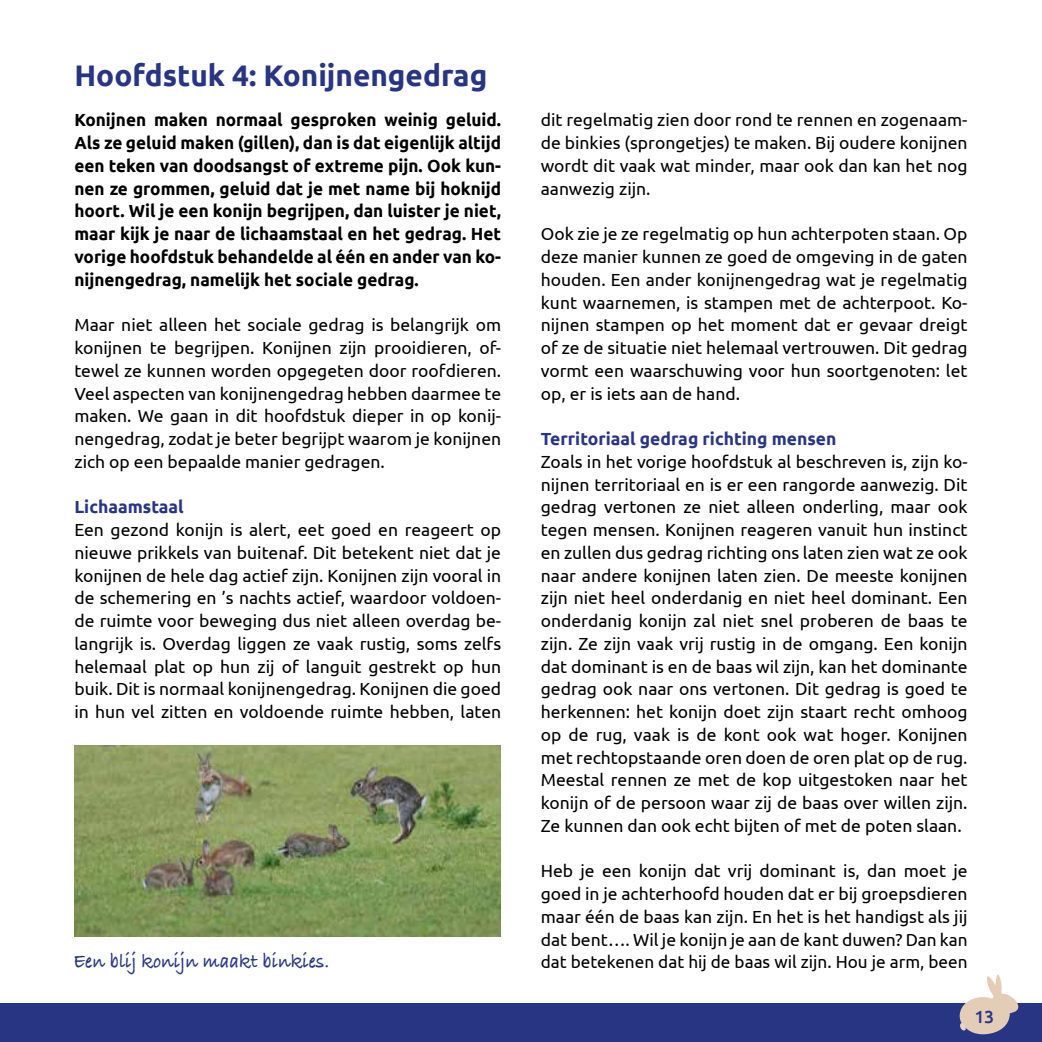
<style>
.page{position:relative;width:1042px;height:1042px;background:#fff}
.page>*{position:absolute;margin:0;border:0;box-sizing:border-box;transform-origin:0 0}
.t1{font:700 29.75px "Ubuntu";color:#283583}
.t2{font:700 21px "Bradley Hand ITCTT";color:#283583;scale:.9 1}
.t3{font:17.5px/22.8px "Ubuntu";color:#000;text-align:justify}
.t4{font:700 17.5px/22.8px "Ubuntu";color:#000;text-align:justify}
.t5{font:700 17.5px "Ubuntu";color:#283583}
.t6{font:500 17.5px "Ubuntu";color:#283583}
</style>
<div class="page">
<img style="left:74px;top:745px;width:426px;height:191px">
<div style="left:0;top:1003px;width:1042px;height:39px;background:#283583"></div>
<svg style="left:959px;top:974px;width:59px;height:61px"></svg>
<h1 class="t1" style="left:74px;top:57px;width:414px">Hoofdstuk 4: Konijnengedrag</h1>
<p class="t4" style="left:74px;top:109px;width:428px">Konijnen maken normaal gesproken weinig geluid.<br>Als ze geluid maken (gillen), dan is dat eigenlijk altijd een teken van doodsangst of extreme pijn. Ook kun&shy;nen ze grommen, geluid dat je met name bij hoknijd hoort. Wil je een konijn begrijpen, dan luister je niet, maar kijk je naar de lichaamstaal en het gedrag. Het vorige hoofdstuk behandelde al één en ander van ko&shy;nijnengedrag, namelijk het sociale gedrag.</p>
<p class="t3" style="left:74px;top:313px;width:428px">Maar niet alleen het sociale gedrag is belangrijk om konijnen te begrijpen. Konijnen zijn prooidieren, of&shy;tewel ze kunnen worden opgegeten door roofdieren.<br>Veel aspecten van konijnengedrag hebben daarmee te maken. We gaan in dit hoofdstuk dieper in op konij&shy;nengedrag, zodat je beter begrijpt waarom je konijnen zich op een bepaalde manier gedragen.</p>
<p class="t5" style="left:74px;top:496px;width:111px">Lichaamstaal</p>
<p class="t3" style="left:74px;top:518px;width:428px">Een gezond konijn is alert, eet goed en reageert op nieuwe prikkels van buitenaf. Dit betekent niet dat je konijnen de hele dag actief zijn. Konijnen zijn vooral in de schemering en ’s nachts actief, waardoor voldoen&shy;de ruimte voor beweging dus niet alleen overdag be&shy;langrijk is. Overdag liggen ze vaak rustig, soms zelfs helemaal plat op hun zij of languit gestrekt op hun buik. Dit is normaal konijnengedrag. Konijnen die goed in hun vel zitten en voldoende ruimte hebben, laten</p>
<p class="t2" style="left:74px;top:945px;width:286px">Een blij konijn maakt binkies.</p>
<p class="t3" style="left:541px;top:108px;width:428px">dit regelmatig zien door rond te rennen en zogenaam&shy;de binkies (sprongetjes) te maken. Bij oudere konijnen wordt dit vaak wat minder, maar ook dan kan het nog aanwezig zijn.</p>
<p class="t3" style="left:541px;top:222px;width:428px">Ook zie je ze regelmatig op hun achterpoten staan. Op deze manier kunnen ze goed de omgeving in de gaten houden. Een ander konijnengedrag wat je regelmatig kunt waarnemen, is stampen met de achterpoot. Ko&shy;nijnen stampen op het moment dat er gevaar dreigt of ze de situatie niet helemaal vertrouwen. Dit gedrag vormt een waarschuwing voor hun soortgenoten: let op, er is iets aan de hand.</p>
<p class="t5" style="left:541px;top:428px;width:297px">Territoriaal gedrag richting mensen</p>
<p class="t3" style="left:541px;top:450px;width:428px">Zoals in het vorige hoofdstuk al beschreven is, zijn ko&shy;nijnen territoriaal en is er een rangorde aanwezig. Dit gedrag vertonen ze niet alleen onderling, maar ook tegen mensen. Konijnen reageren vanuit hun instinct en zullen dus gedrag richting ons laten zien wat ze ook naar andere konijnen laten zien. De meeste konijnen zijn niet heel onderdanig en niet heel dominant. Een onderdanig konijn zal niet snel proberen de baas te zijn. Ze zijn vaak vrij rustig in de omgang. Een konijn dat dominant is en de baas wil zijn, kan het dominante gedrag ook naar ons vertonen. Dit gedrag is goed te herkennen: het konijn doet zijn staart recht omhoog op de rug, vaak is de kont ook wat hoger. Konijnen met rechtopstaande oren doen de oren plat op de rug.<br>Meestal rennen ze met de kop uitgestoken naar het konijn of de persoon waar zij de baas over willen zijn.<br>Ze kunnen dan ook echt bijten of met de poten slaan.</p>
<p class="t3" style="left:541px;top:859px;width:428px">Heb je een konijn dat vrij dominant is, dan moet je goed in je achterhoofd houden dat er bij groepsdieren maar één de baas kan zijn. En het is het handigst als jij dat bent…. Wil je konijn je aan de kant duwen? Dan kan dat betekenen dat hij de baas wil zijn. Hou je arm, been</p>
<p class="t6" style="left:974px;top:1005px;width:21px">13</p>
</div>
